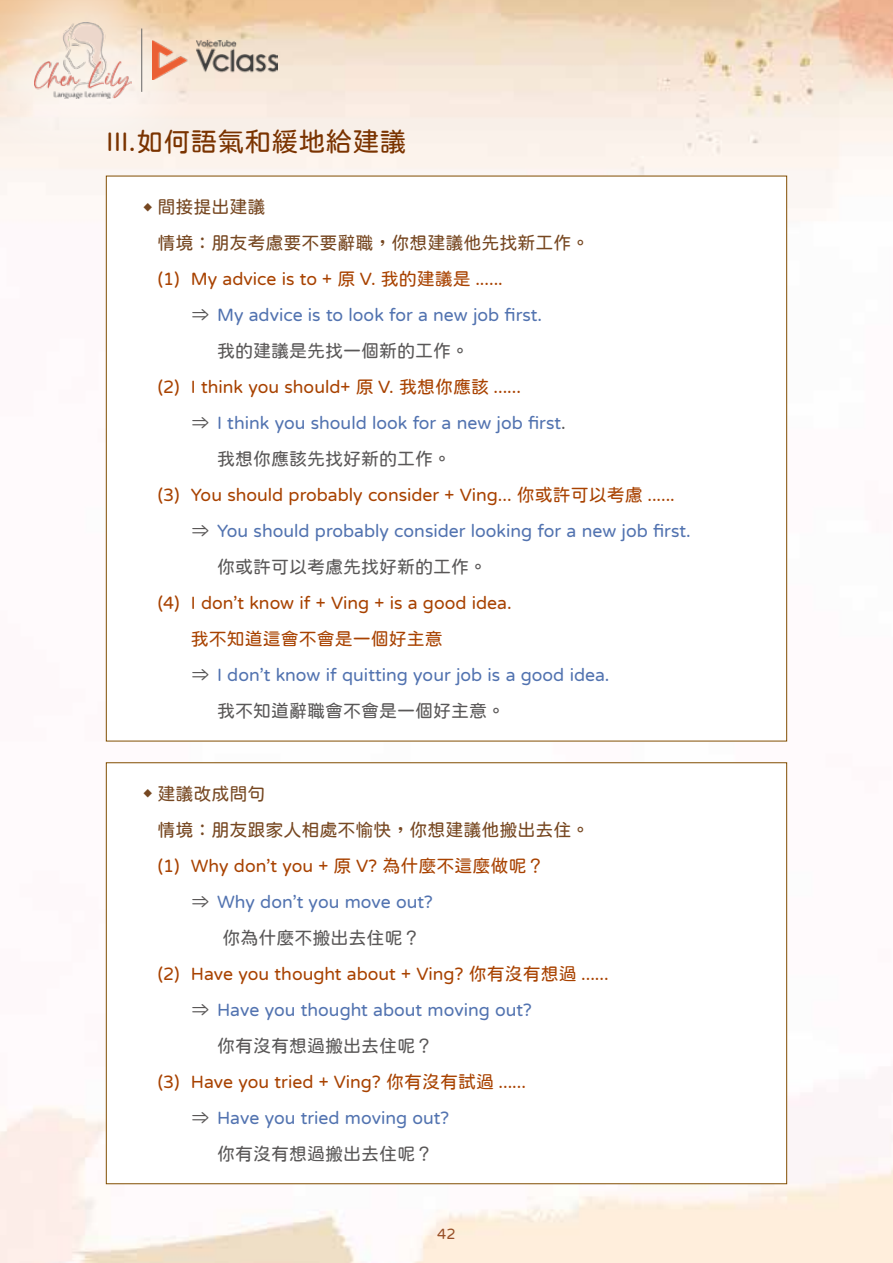
<style>
.page{position:relative;width:893px;height:1263px;background:#fff}
.page>*{position:absolute;margin:0;border:0;box-sizing:border-box;transform-origin:0 0}
.t1{font:27px "jf openhuninn 1.1";color:#7a3300}
.t2{font:18px "jf openhuninn 1.1";color:#a84200}
.t3{font:18px "jf openhuninn 1.1";color:#5273b0}
.t4{font:18px "jf openhuninn 1.1";color:#595757}
.t5{font:18px/36px "jf openhuninn 1.1";color:#764721}
.t6{font:15px "jf openhuninn 1.1";color:#985028}
.s1{font-family:"Microsoft Jheng Hei"}
.s2{color:#595757}
</style>
<div class="page">
<img style="left:0;top:0;width:893px;height:1263px">
<div style="left:0;top:0;width:211px;height:178px;background:#fff;opacity:.56"></div>
<img style="left:34px;top:22px;width:98px;height:76px">
<img style="left:152px;top:41px;width:126px;height:39px">
<hr style="left:141px;top:29px;width:1px;height:63px;background:#666">
<div style="left:106px;top:763px;width:681px;height:421px;background:#fff"></div>
<div style="left:106px;top:176px;width:681px;height:565px;background:#fff"></div>
<h1 class="t1" style="left:106px;top:123px;width:302px">III.如何語氣和緩地給建議</h1>
<p class="t5" style="left:158px;top:188px;width:434px;text-indent:-15px"><span class="s1">◆</span> 間接提出建議<br>情境：朋友考慮要不要辭職，你想建議他先找新工作。</p>
<p class="t2" style="left:158px;top:267px;width:346px">(1) My advice is to + 原 V. 我的建議是 ......</p>
<p class="t3" style="left:192px;top:303px;width:352px"><span class="s2">⇒</span> My advice is to look for a new job first.</p>
<p class="t4" style="left:217px;top:339px;width:253px">我的建議是先找一個新的工作。</p>
<p class="t2" style="left:158px;top:375px;width:365px">(2) I think you should+ 原 V. 我想你應該 ......</p>
<p class="t3" style="left:192px;top:411px;width:376px"><span class="s2">⇒</span> I think you should look for a new job first<span class="s2">.</span></p>
<p class="t4" style="left:217px;top:447px;width:235px">我想你應該先找好新的工作。</p>
<p class="t2" style="left:158px;top:483px;width:519px">(3) You should probably consider + Ving... 你或許可以考慮 ......</p>
<p class="t3" style="left:191px;top:519px;width:501px"><span class="s2">⇒</span> You should probably consider looking for a new job first.</p>
<p class="t4" style="left:217px;top:555px;width:271px">你或許可以考慮先找好新的工作。</p>
<p class="t2" style="left:158px;top:591px;width:355px">(4) I don’t know if + Ving + is a good idea.</p>
<p class="t2" style="left:191px;top:627px;width:254px">我不知道這會不會是一個好主意</p>
<p class="t3" style="left:191px;top:663px;width:420px"><span class="s2">⇒</span> I don’t know if quitting your job is a good idea.</p>
<p class="t4" style="left:217px;top:699px;width:289px">我不知道辭職會不會是一個好主意。</p>
<p class="t5" style="left:158px;top:775px;width:434px;text-indent:-15px"><span class="s1">◆</span> 建議改成問句<br>情境：朋友跟家人相處不愉快，你想建議他搬出去住。</p>
<p class="t2" style="left:158px;top:853px;width:388px">(1) Why don’t you + 原 V? 為什麼不這麼做呢？</p>
<p class="t3" style="left:192px;top:889px;width:243px"><span class="s2">⇒</span> Why don’t you move out?</p>
<p class="t4" style="left:222px;top:925px;width:199px">你為什麼不搬出去住呢？</p>
<p class="t2" style="left:158px;top:961px;width:452px">(2) Have you thought about + Ving? 你有沒有想過 ......</p>
<p class="t3" style="left:192px;top:997px;width:342px"><span class="s2">⇒</span> Have you thought about moving out?</p>
<p class="t4" style="left:217px;top:1033px;width:217px">你有沒有想過搬出去住呢？</p>
<p class="t2" style="left:158px;top:1069px;width:370px">(3) Have you tried + Ving? 你有沒有試過 ......</p>
<p class="t3" style="left:191px;top:1105px;width:259px"><span class="s2">⇒</span> Have you tried moving out?</p>
<p class="t4" style="left:217px;top:1141px;width:218px">你有沒有想過搬出去住呢？</p>
<p class="t6" style="left:437px;top:1224px;width:20px">42</p>
</div>
